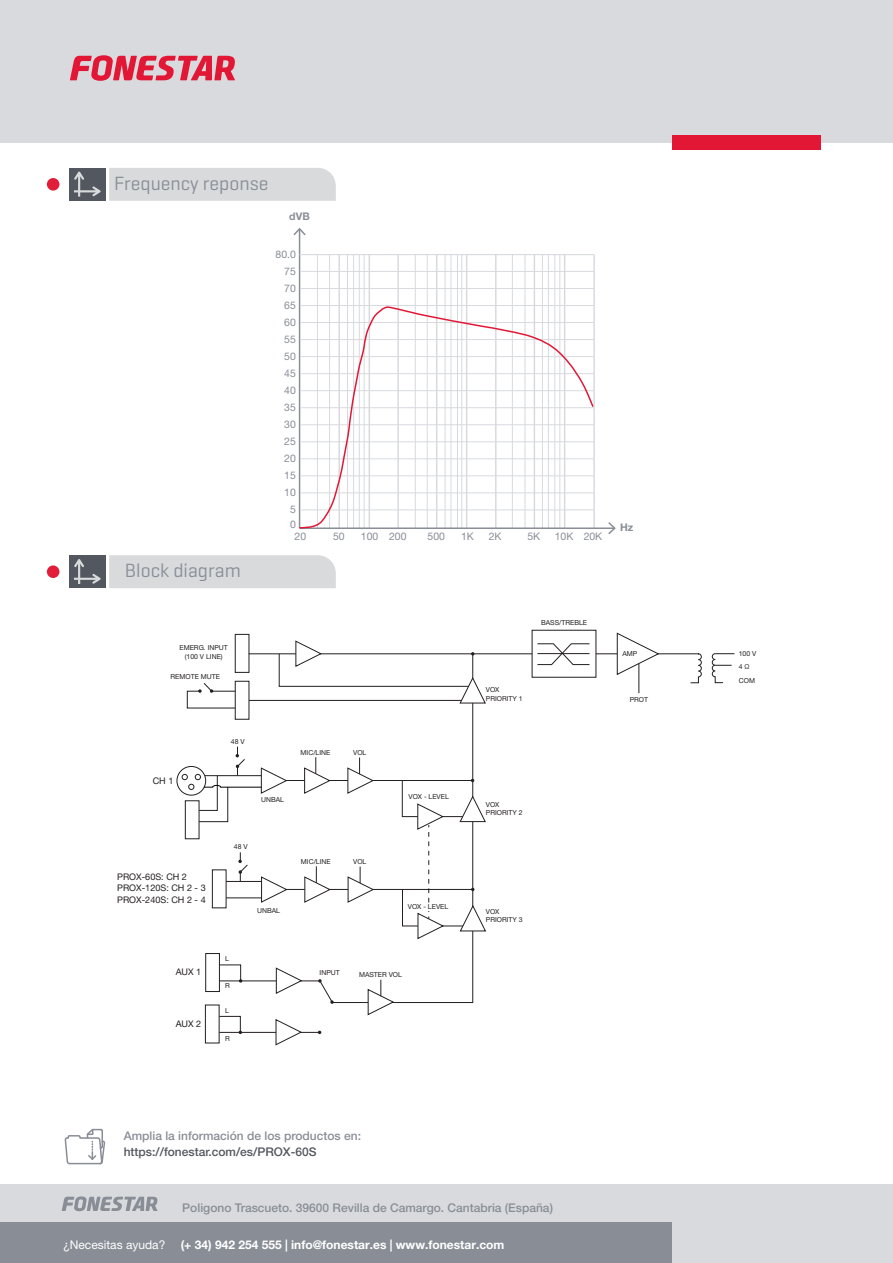
<style>
.page{position:relative;width:893px;height:1263px;background:#fff}
.page>*{position:absolute;margin:0;border:0;box-sizing:border-box;transform-origin:0 0}
.t1{font:19.5px "Geogrotesque";color:#898e96}
.t2{font:19.5px "Geogrotesque";color:#898f97}
.t3{font:500 12px "Helvetica Neue LT Pro";color:#898e96}
.t4{font:700 12px "Helvetica Neue LT Pro";color:#fff}
.t5{font:500 12px "Helvetica Neue LT Pro";color:#52575f}
.t6{font:12px "Helvetica Neue LT Pro";color:#fff}
.t7{font:10.5px/12.5px "Helvetica Neue LT Std";color:#898e96}
.t8{font:700 10.5px "Helvetica Neue LT Pro";color:#898e96}
.t9{font:9.15px/11.4px "Helvetica Neue LT Pro";color:#231f20}
.t10{font:6.9px/8.2px "Helvetica Neue LT Pro";color:#231f20}
</style>
<div class="page">
<div style="left:0;top:0;width:893px;height:142px;background:#d8dade"></div>
<div style="left:0;top:1185px;width:893px;height:78px;background:#d8dade"></div>
<div style="left:0;top:1222px;width:672px;height:41px;background:#898e96"></div>
<svg style="left:62px;top:1196px;width:96px;height:15px"></svg>
<svg style="left:64px;top:1128px;width:41px;height:37px"></svg>
<svg style="left:240px;top:680px;width:234px;height:323px"></svg>
<hr style="left:265px;top:780px;width:208px;height:1px;background:#231f20">
<svg style="left:318px;top:979px;width:4px;height:3px"></svg>
<svg style="left:330px;top:1000px;width:4px;height:4px"></svg>
<div style="left:235px;top:634px;width:14px;height:39px;border:1px solid #231f20"></div>
<svg style="left:186px;top:682px;width:49px;height:27px"></svg>
<svg style="left:275px;top:967px;width:28px;height:27px"></svg>
<hr style="left:271px;top:889px;width:202px;height:1px;background:#231f20">
<div style="left:177px;top:766px;width:29px;height:29px;border:1px solid #231f20;border-radius:50%"></div>
<hr style="left:225px;top:881px;width:38px;height:1px;background:#231f20">
<hr style="left:225px;top:897px;width:38px;height:1px;background:#231f20">
<svg style="left:260px;top:876px;width:28px;height:27px"></svg>
<div style="left:235px;top:681px;width:14px;height:39px;background:#fff;border:1px solid #231f20"></div>
<div style="left:212px;top:869px;width:14px;height:39px;background:#fff;border:1px solid #231f20"></div>
<div style="left:219px;top:964px;width:22px;height:17px;background:#fff"></div>
<div style="left:205px;top:953px;width:15px;height:39px;background:#fff;border:1px solid #231f20"></div>
<hr style="left:240px;top:1032px;width:80px;height:1px;background:#231f20">
<svg style="left:275px;top:1019px;width:28px;height:27px"></svg>
<div style="left:219px;top:1016px;width:22px;height:17px;background:#fff;border:1px solid #231f20"></div>
<div style="left:205px;top:1004px;width:15px;height:39px;background:#fff;border:1px solid #231f20"></div>
<svg style="left:532px;top:630px;width:64px;height:2px"></svg>
<svg style="left:248px;top:632px;width:454px;height:72px"></svg>
<svg style="left:711px;top:653px;width:24px;height:30px"></svg>
<div style="left:185px;top:800px;width:14px;height:39px;background:#fff;border:1px solid #231f20"></div>
<svg style="left:182px;top:747px;width:106px;height:75px"></svg>
<svg style="left:304px;top:757px;width:27px;height:37px"></svg>
<svg style="left:347px;top:757px;width:28px;height:37px"></svg>
<svg style="left:238px;top:852px;width:11px;height:29px"></svg>
<svg style="left:304px;top:866px;width:28px;height:37px"></svg>
<svg style="left:347px;top:867px;width:28px;height:36px"></svg>
<svg style="left:367px;top:980px;width:28px;height:35px"></svg>
<svg style="left:401px;top:779px;width:85px;height:160px"></svg>
<div style="left:406px;top:903px;width:44px;height:7px;background:#fff"></div>
<svg style="left:70px;top:55px;width:165px;height:26px"></svg>
<div style="left:672px;top:135px;width:148px;height:14px;background:#e21736"></div>
<hr style="left:299px;top:229px;width:1px;height:299px;background:#898e96">
<svg style="left:293px;top:228px;width:13px;height:7px"></svg>
<hr style="left:317px;top:255px;width:1px;height:273px;background:#d8dade">
<hr style="left:300px;top:305px;width:294px;height:1px;background:#d8dade">
<hr style="left:300px;top:288px;width:294px;height:1px;background:#d8dade">
<hr style="left:300px;top:271px;width:294px;height:1px;background:#d8dade">
<hr style="left:329px;top:255px;width:1px;height:273px;background:#d8dade">
<hr style="left:338px;top:255px;width:2px;height:273px;background:#d8dade">
<hr style="left:347px;top:255px;width:1px;height:273px;background:#d8dade">
<hr style="left:353px;top:255px;width:1px;height:273px;background:#d8dade">
<hr style="left:359px;top:255px;width:1px;height:273px;background:#d8dade">
<hr style="left:364px;top:255px;width:1px;height:273px;background:#d8dade">
<hr style="left:415px;top:255px;width:1px;height:273px;background:#d8dade">
<hr style="left:427px;top:255px;width:1px;height:273px;background:#d8dade">
<hr style="left:445px;top:255px;width:1px;height:273px;background:#d8dade">
<hr style="left:451px;top:255px;width:1px;height:273px;background:#d8dade">
<hr style="left:457px;top:255px;width:1px;height:273px;background:#d8dade">
<hr style="left:461px;top:255px;width:1px;height:273px;background:#d8dade">
<hr style="left:512px;top:255px;width:1px;height:273px;background:#d8dade">
<hr style="left:525px;top:255px;width:1px;height:273px;background:#d8dade">
<hr style="left:542px;top:255px;width:1px;height:273px;background:#d8dade">
<hr style="left:548px;top:255px;width:1px;height:273px;background:#d8dade">
<hr style="left:554px;top:255px;width:1px;height:273px;background:#d8dade">
<hr style="left:559px;top:255px;width:1px;height:273px;background:#d8dade">
<hr style="left:369px;top:255px;width:1px;height:273px;background:#d8dade">
<hr style="left:397px;top:255px;width:2px;height:273px;background:#d8dade">
<hr style="left:436px;top:255px;width:1px;height:273px;background:#d8dade">
<hr style="left:466px;top:255px;width:1px;height:273px;background:#d8dade">
<hr style="left:495px;top:255px;width:1px;height:273px;background:#d8dade">
<hr style="left:534px;top:255px;width:1px;height:273px;background:#d8dade">
<hr style="left:564px;top:255px;width:1px;height:273px;background:#d8dade">
<hr style="left:593px;top:255px;width:2px;height:273px;background:#d8dade">
<hr style="left:300px;top:527px;width:314px;height:2px;background:#898e96">
<svg style="left:608px;top:522px;width:8px;height:12px"></svg>
<hr style="left:300px;top:254px;width:294px;height:1px;background:#d8dade">
<svg style="left:298px;top:306px;width:296px;height:223px"></svg>
<div style="left:109px;top:168px;width:227px;height:33px;background:#d8dadc"></div>
<div style="left:69px;top:168px;width:37px;height:33px;background:#535860"></div>
<svg style="left:74px;top:171px;width:27px;height:26px"></svg>
<div style="left:47px;top:178px;width:12px;height:13px;background:#e21d39;border-radius:50%"></div>
<div style="left:109px;top:555px;width:227px;height:33px;background:#d8dadc"></div>
<div style="left:69px;top:555px;width:37px;height:33px;background:#535860"></div>
<svg style="left:74px;top:559px;width:27px;height:25px"></svg>
<div style="left:47px;top:565px;width:12px;height:13px;background:#e21d39;border-radius:50%"></div>
<h1 class="t1" style="left:114px;top:171px;width:156px">Frequency reponse</h1>
<h3 class="t8" style="left:289px;top:210px;width:22px">dVB</h3>
<h1 class="t2" style="left:125px;top:558px;width:117px">Block diagram</h1>
<h3 class="t7" style="left:276px;top:248px;width:22px">80.0</h3>
<h3 class="t7" style="left:284px;top:265px;width:13px">75</h3>
<h3 class="t7" style="left:284px;top:282px;width:13px">70</h3>
<h3 class="t7" style="left:284px;top:299px;width:13px">65</h3>
<h3 class="t7" style="left:284px;top:316px;width:13px">60</h3>
<h3 class="t7" style="left:284px;top:333px;width:13px">55</h3>
<h3 class="t7" style="left:284px;top:350px;width:13px">50</h3>
<h3 class="t7" style="left:284px;top:367px;width:13px">45</h3>
<h3 class="t7" style="left:284px;top:384px;width:13px">40</h3>
<h3 class="t7" style="left:284px;top:401px;width:13px">35</h3>
<h3 class="t7" style="left:284px;top:418px;width:13px">30</h3>
<h3 class="t7" style="left:284px;top:435px;width:13px">25</h3>
<h3 class="t7" style="left:284px;top:452px;width:13px">20</h3>
<h3 class="t7" style="left:284px;top:469px;width:13px">15</h3>
<h3 class="t7" style="left:284px;top:486px;width:13px">10</h3>
<h3 class="t7" style="left:290px;top:503px;width:7px">5</h3>
<h3 class="t7" style="left:295px;top:518px;width:13px;text-indent:-4px">0<br>20</h3>
<h3 class="t7" style="left:333px;top:530px;width:13px">50</h3>
<h3 class="t7" style="left:361px;top:530px;width:47px">100 200</h3>
<h3 class="t7" style="left:428px;top:530px;width:19px">500</h3>
<h3 class="t7" style="left:461px;top:530px;width:14px">1K</h3>
<h3 class="t7" style="left:489px;top:530px;width:14px">2K</h3>
<h3 class="t7" style="left:527px;top:530px;width:14px">5K</h3>
<h3 class="t7" style="left:555px;top:530px;width:49px">10K 20K</h3>
<p class="t10" style="left:180px;top:644px;width:50px;text-align:center">EMERG. INPUT (100 V LINE)</p>
<p class="t10" style="left:171px;top:672px;width:51px">REMOTE MUTE</p>
<h3 class="t9" style="left:153px;top:775px;width:22px">CH 1</h3>
<p class="t10" style="left:231px;top:737px;width:15px">48 V</p>
<p class="t10" style="left:301px;top:748px;width:31px">MIC/LINE</p>
<p class="t10" style="left:353px;top:748px;width:15px">VOL</p>
<p class="t10" style="left:541px;top:618px;width:47px">BASS/TREBLE</p>
<p class="t10" style="left:486px;top:686px;width:38px">VOX<br>PRIORITY 1</p>
<h3 class="t9" style="left:117px;top:871px;width:90px">PROX-60S: CH 2<br>PROX-120S: CH 2 - 3<br>PROX-240S: CH 2 - 4</h3>
<h3 class="t9" style="left:176px;top:965px;width:27px">AUX 1</h3>
<h3 class="t9" style="left:176px;top:1018px;width:27px">AUX 2</h3>
<p class="t10" style="left:261px;top:796px;width:24px">UNBAL</p>
<p class="t10" style="left:234px;top:843px;width:15px">48 V</p>
<p class="t10" style="left:225px;top:954px;width:5px">L</p>
<p class="t10" style="left:225px;top:981px;width:6px">R</p>
<p class="t10" style="left:225px;top:1006px;width:5px">L</p>
<p class="t10" style="left:225px;top:1034px;width:6px">R</p>
<p class="t10" style="left:257px;top:906px;width:24px">UNBAL</p>
<p class="t10" style="left:301px;top:857px;width:31px">MIC/LINE</p>
<p class="t10" style="left:353px;top:857px;width:15px">VOL</p>
<p class="t10" style="left:408px;top:792px;width:42px">VOX - LEVEL</p>
<p class="t10" style="left:408px;top:903px;width:42px">VOX - LEVEL</p>
<p class="t10" style="left:320px;top:968px;width:22px">INPUT</p>
<p class="t10" style="left:359px;top:970px;width:44px">MASTER VOL</p>
<p class="t10" style="left:486px;top:800px;width:38px">VOX<br>PRIORITY 2</p>
<p class="t10" style="left:486px;top:907px;width:38px">VOX<br>PRIORITY 3</p>
<h3 class="t8" style="left:620px;top:521px;width:15px">Hz</h3>
<p class="t10" style="left:622px;top:649px;width:16px">AMP</p>
<p class="t10" style="left:630px;top:695px;width:20px">PROT</p>
<h2 class="t3" style="left:124px;top:1128px;width:239px">Amplia la información de los productos en:</h2>
<h2 class="t5" style="left:124px;top:1145px;width:194px">https://fonestar.com/es/PROX-60S</h2>
<h2 class="t3" style="left:182px;top:1200px;width:372px">Poligono Trascueto. 39600 Revilla de Camargo. Cantabria (España)</h2>
<h2 class="t6" style="left:63px;top:1238px;width:104px">¿Necesitas ayuda?</h2>
<h2 class="t4" style="left:181px;top:1237px;width:325px">(+ 34) 942 254 555 | info@fonestar.es | www.fonestar.com</h2>
<p class="t10" style="left:739px;top:646px;width:19px;line-height:13.6px">100 V<br>4 Ω<br>COM</p>
</div>
